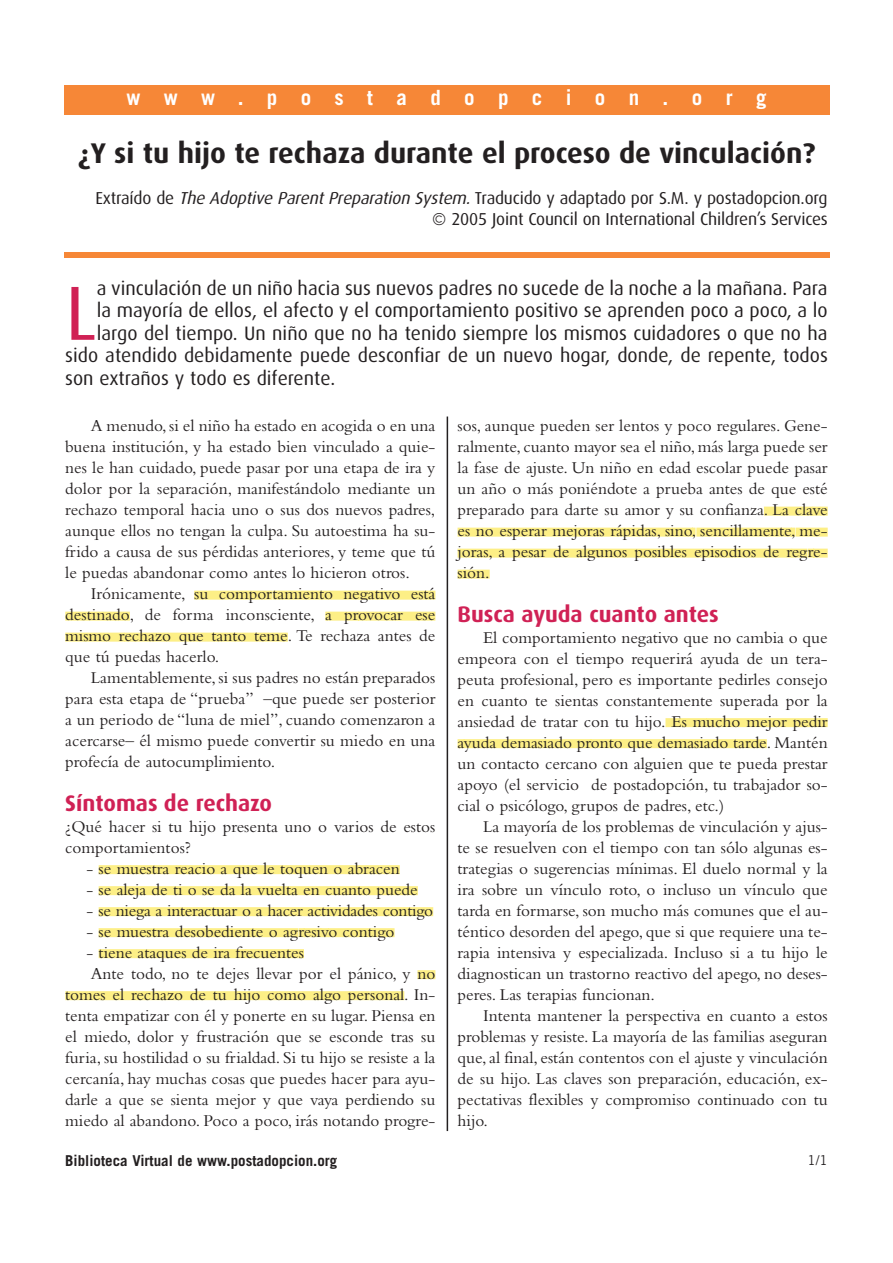
<style>
.page{position:relative;width:893px;height:1263px;background:#fff}
.page>*{position:absolute;margin:0;border:0;box-sizing:border-box;transform-origin:0 0}
.t1{font:76.8px "Dax";color:#d02155}
.t2{font:700 28.5px "Dax";color:#231f20}
.t3{font:700 22.5px "Dax";color:#d02155}
.t4{font:700 21px "Trade Gothic";letter-spacing:1.11em;color:#fff}
.t5{font:19.5px "Dax";color:#231f20}
.t6{font:17.25px/21px "Bembo";color:#231f20;text-align:justify}
.t7{font:17.25px/20.7px "Dax";letter-spacing:-.01em;color:#231f20;text-align:right}
.t8{font:700 15px "Trade Gothic";color:#231f20}
.t9{font:13.5px "Trade Gothic";color:#231f20}
.s1{font-style:italic}
</style>
<div class="page">
<div style="left:64px;top:85px;width:765px;height:29px;background:#f68737"></div>
<div style="left:64px;top:252px;width:765px;height:5px;background:#f68737"></div>
<div style="left:194px;top:591px;width:78px;height:9px;background:#fdef86"></div>
<div style="left:272px;top:591px;width:112px;height:9px;background:#fdef86"></div>
<div style="left:384px;top:591px;width:8px;height:9px;background:#fdef86"></div>
<div style="left:392px;top:591px;width:43px;height:9px;background:#fdef86"></div>
<div style="left:65px;top:612px;width:65px;height:9px;background:#fdef86"></div>
<div style="left:325px;top:612px;width:34px;height:9px;background:#fdef86"></div>
<div style="left:358px;top:612px;width:9px;height:9px;background:#fdef86"></div>
<div style="left:366px;top:612px;width:69px;height:9px;background:#fdef86"></div>
<div style="left:65px;top:633px;width:60px;height:9px;background:#fdef86"></div>
<div style="left:124px;top:633px;width:164px;height:9px;background:#fdef86"></div>
<div style="left:99px;top:865px;width:31px;height:9px;background:#fdef86"></div>
<div style="left:130px;top:865px;width:50px;height:9px;background:#fdef86"></div>
<div style="left:180px;top:865px;width:220px;height:9px;background:#fdef86"></div>
<div style="left:99px;top:886px;width:319px;height:9px;background:#fdef86"></div>
<div style="left:99px;top:907px;width:231px;height:9px;background:#fdef86"></div>
<div style="left:330px;top:907px;width:103px;height:9px;background:#fdef86"></div>
<div style="left:99px;top:928px;width:31px;height:9px;background:#fdef86"></div>
<div style="left:130px;top:928px;width:168px;height:9px;background:#fdef86"></div>
<div style="left:298px;top:928px;width:7px;height:9px;background:#fdef86"></div>
<div style="left:304px;top:928px;width:17px;height:9px;background:#fdef86"></div>
<div style="left:321px;top:928px;width:8px;height:9px;background:#fdef86"></div>
<div style="left:328px;top:928px;width:67px;height:9px;background:#fdef86"></div>
<div style="left:99px;top:949px;width:147px;height:9px;background:#fdef86"></div>
<div style="left:246px;top:949px;width:58px;height:9px;background:#fdef86"></div>
<div style="left:417px;top:970px;width:18px;height:9px;background:#fdef86"></div>
<div style="left:65px;top:991px;width:72px;height:9px;background:#fdef86"></div>
<div style="left:136px;top:991px;width:234px;height:9px;background:#fdef86"></div>
<div style="left:370px;top:991px;width:34px;height:9px;background:#fdef86"></div>
<svg style="left:764px;top:507px;width:8px;height:9px"></svg>
<div style="left:772px;top:507px;width:41px;height:9px;background:#fdef86"></div>
<div style="left:813px;top:507px;width:7px;height:9px;background:#fdef86"></div>
<div style="left:820px;top:507px;width:8px;height:9px;background:#fdef86"></div>
<svg style="left:661px;top:528px;width:4px;height:9px"></svg>
<div style="left:458px;top:528px;width:203px;height:9px;background:#fdef86"></div>
<div style="left:665px;top:528px;width:28px;height:9px;background:#fdef86"></div>
<svg style="left:693px;top:528px;width:7px;height:9px"></svg>
<div style="left:700px;top:528px;width:92px;height:9px;background:#fdef86"></div>
<svg style="left:792px;top:528px;width:8px;height:9px"></svg>
<div style="left:800px;top:528px;width:28px;height:9px;background:#fdef86"></div>
<div style="left:493px;top:549px;width:5px;height:9px;background:#fdef86"></div>
<div style="left:458px;top:549px;width:35px;height:9px;background:#fdef86"></div>
<div style="left:498px;top:549px;width:172px;height:9px;background:#fdef86"></div>
<div style="left:670px;top:549px;width:122px;height:9px;background:#fdef86"></div>
<div style="left:792px;top:549px;width:15px;height:9px;background:#fdef86"></div>
<div style="left:808px;top:549px;width:6px;height:9px;background:#fdef86"></div>
<div style="left:813px;top:549px;width:8px;height:9px;background:#fdef86"></div>
<div style="left:821px;top:549px;width:7px;height:9px;background:#fdef86"></div>
<div style="left:458px;top:570px;width:32px;height:9px;background:#fdef86"></div>
<div style="left:665px;top:718px;width:41px;height:9px;background:#fdef86"></div>
<div style="left:706px;top:718px;width:122px;height:9px;background:#fdef86"></div>
<div style="left:458px;top:739px;width:6px;height:9px;background:#fdef86"></div>
<div style="left:464px;top:739px;width:127px;height:9px;background:#fdef86"></div>
<div style="left:591px;top:739px;width:160px;height:9px;background:#fdef86"></div>
<div style="left:751px;top:739px;width:16px;height:9px;background:#fdef86"></div>
<hr style="left:447px;top:416px;width:1px;height:715px;background:#231f20">
<p class="t4" style="left:126px;top:90px;width:642px">www.postadopcion.org</p>
<h2 class="t2" style="left:78px;top:139px;width:739px">¿Y si tu hijo te rechaza durante el proceso de vinculación?</h2>
<p class="t7" style="left:96px;top:188px;width:734px">Extraído de <span class="s1">The Adoptive ParentPreparation System.</span>Traducido y adaptado por S.M. y postadopcion.org © 2005 Joint Council on International Children’s Services</p>
<p class="t5" style="left:97px;top:279px;width:732px">a vinculación de un niño hacia sus nuevos padres no sucede de la noche a la mañana. Para</p>
<p class="t5" style="left:97px;top:301px;width:732px">la mayoría de ellos, el afecto y el comportamiento positivo se aprenden poco a poco, a lo</p>
<p class="t5" style="left:97px;top:324px;width:732px">largo del tiempo. Un niño que no ha tenido siempre los mismos cuidadores o que no ha</p>
<p class="t5" style="left:65px;top:346px;width:764px">sido atendido debidamente puede desconfiar de un nuevo hogar, donde, de repente, todos</p>
<p class="t5" style="left:65px;top:369px;width:272px">son extraños y todo es diferente.</p>
<h1 class="t1" style="left:65px;top:276px;width:33px">L</h1>
<p class="t6" style="left:65px;top:417px;width:372px;text-indent:26px">A menudo,si el niño ha estado en acogida o en una buena institución, y ha estado bien vinculado a quie&shy;nes le han cuidado, puede pasar por una etapa de ira y dolor por la separación, manifestándolo mediante un rechazo temporal hacia uno o sus dos nuevos padres, aunque ellos no tengan la culpa. Su autoestima ha su&shy;frido a causa de sus pérdidas anteriores, y teme que tú le puedas abandonar como antes lo hicieron otros.</p>
<p class="t6" style="left:65px;top:585px;width:372px;text-indent:26px">Irónicamente, su comportamiento negativo está destinado, de forma inconsciente, a provocar ese mismo rechazo que tanto teme. Te rechaza antes de que tú puedas hacerlo.</p>
<p class="t6" style="left:65px;top:669px;width:372px;text-indent:26px">Lamentablemente, si sus padres no están preparados para esta etapa de “prueba” –que puede ser posterior a un periodo de “luna de miel”, cuando comenzaron a acercarse– él mismo puede convertir su miedo en una profecía de autocumplimiento.</p>
<h3 class="t3" style="left:65px;top:792px;width:208px">Síntomas de rechazo</h3>
<p class="t6" style="left:65px;top:818px;width:372px">¿Qué hacer si tu hijo presenta uno o varios de estos comportamientos?</p>
<p class="t6" style="left:87px;top:860px;width:315px">- se muestra reacio a que le toquen o abracen</p>
<p class="t6" style="left:87px;top:881px;width:333px">- se aleja de ti o se da la vuelta en cuanto puede</p>
<p class="t6" style="left:87px;top:902px;width:348px">- se niega a interactuar o a hacer actividades contigo</p>
<p class="t6" style="left:87px;top:923px;width:309px">- se muestra desobediente o agresivo contigo</p>
<p class="t6" style="left:87px;top:944px;width:219px">- tiene ataques de ira frecuentes</p>
<p class="t6" style="left:91px;top:965px;width:346px">Ante todo, no te dejes llevar por el pánico, y no</p>
<p class="t6" style="left:65px;top:986px;width:372px">tomes el rechazo de tu hijo como algo personal. In-</p>
<p class="t6" style="left:65px;top:1007px;width:372px">tenta empatizar con él y ponerte en su lugar. Piensa en</p>
<p class="t6" style="left:65px;top:1028px;width:372px">el miedo, dolor y frustración que se esconde tras su</p>
<p class="t6" style="left:65px;top:1049px;width:372px">furia, su hostilidad o su frialdad. Si tu hijo se resiste a la</p>
<p class="t6" style="left:65px;top:1070px;width:372px">cercanía, hay muchas cosas que puedes hacer para ayu-</p>
<p class="t6" style="left:65px;top:1091px;width:372px">darle a que se sienta mejor y que vaya perdiendo su</p>
<p class="t6" style="left:65px;top:1112px;width:372px">miedo al abandono. Poco a poco, irás notando progre-</p>
<p class="t8" style="left:65px;top:1155px;width:274px">Biblioteca Virtual de www.postadopcion.org</p>
<p class="t6" style="left:458px;top:417px;width:372px">sos, aunque pueden ser lentos y poco regulares. Gene&shy;ralmente, cuanto mayor sea el niño, más larga puede ser la fase de ajuste. Un niño en edad escolar puede pasar un año o más poniéndote a prueba antes de que esté preparado para darte su amor y su confianza. La clave es no esperar mejoras rápidas, sino, sencillamente, me&shy;joras, a pesar de algunos posibles episodios de regre&shy;sión.</p>
<h3 class="t3" style="left:458px;top:603px;width:263px">Busca ayuda cuanto antes</h3>
<p class="t6" style="left:458px;top:629px;width:372px;text-indent:26px">El comportamiento negativo que no cambia o que empeora con el tiempo requerirá ayuda de un tera&shy;peuta profesional, pero es importante pedirles consejo en cuanto te sientas constantemente superada por la ansiedad de tratar con tu hijo. Es mucho mejor pedir ayuda demasiado pronto que demasiado tarde. Mantén un contacto cercano con alguien que te pueda prestar apoyo (el servicio de postadopción, tu trabajador so&shy;cial o psicólogo, grupos de padres, etc.)</p>
<p class="t6" style="left:458px;top:818px;width:372px;text-indent:26px">La mayoría de los problemas de vinculación y ajus&shy;te se resuelven con el tiempo con tan sólo algunas es&shy;trategias o sugerencias mínimas. El duelo normal y la ira sobre un vínculo roto, o incluso un vínculo que tarda en formarse, son mucho más comunes que el au&shy;téntico desorden del apego, que si que requiere una te&shy;rapia intensiva y especializada. Incluso si a tu hijo le diagnostican un trastorno reactivo del apego, no deses&shy;peres. Las terapias funcionan.</p>
<p class="t6" style="left:458px;top:1007px;width:372px;text-indent:26px">Intenta mantener la perspectiva en cuanto a estos problemas y resiste. La mayoría de las familias aseguran que, al final, están contentos con el ajuste y vinculación de su hijo. Las claves son preparación, educación, ex&shy;pectativas flexibles y compromiso continuado con tu hijo.</p>
<p class="t9" style="left:807px;top:1155px;width:22px">1/1</p>
</div>
